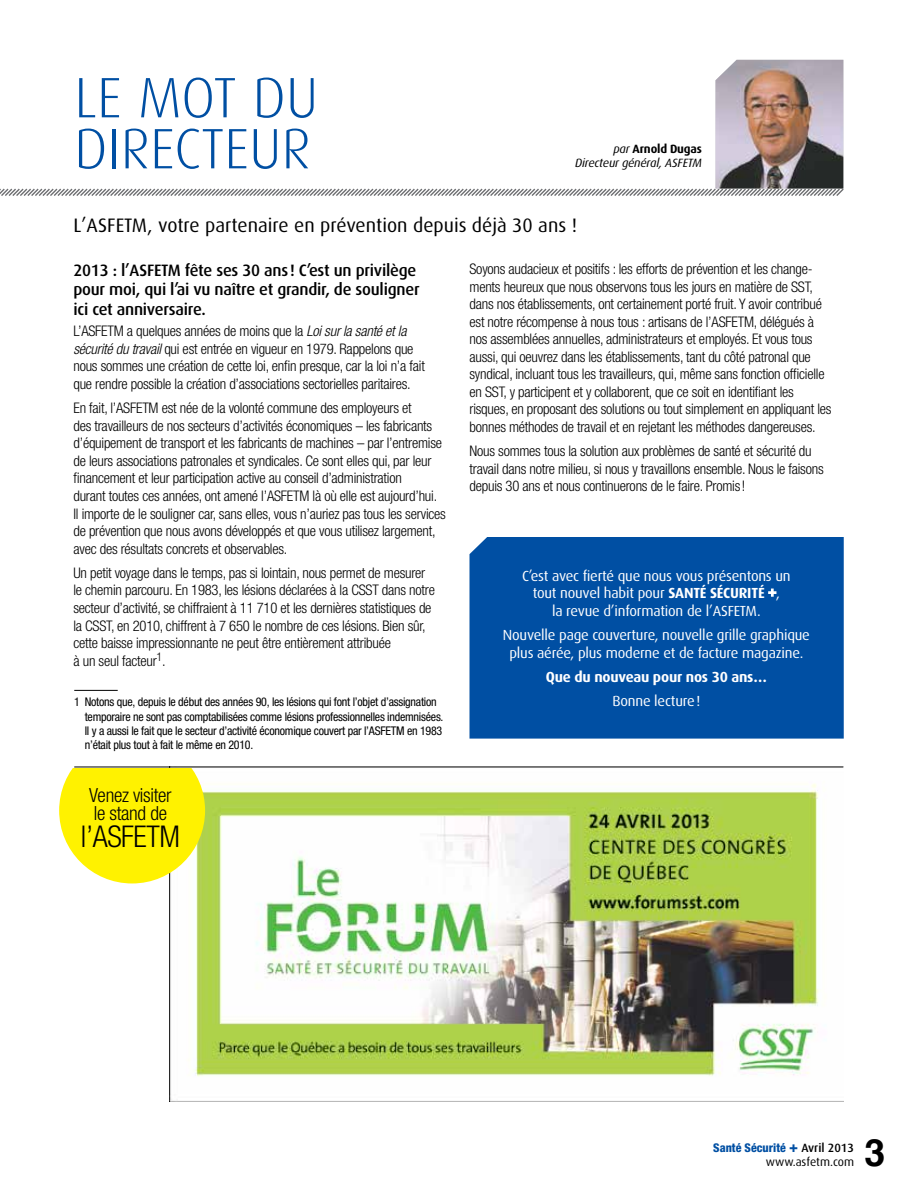
<style>
.page{position:relative;width:918px;height:1188px;background:#fff}
.page>*{position:absolute;margin:0;border:0;box-sizing:border-box;transform-origin:0 0}
.t1{font:300 57px/51px "Dax";color:#004fa3}
.t2{font:700 37.5px "Helvetica";color:#000}
.t3{font:300 condensed 30px "Helvetica Neue";letter-spacing:-.015em;color:#000}
.t4{font:19.5px "Dax";color:#000}
.t5{font:300 condensed 19.5px/18px "Helvetica Neue";letter-spacing:-.015em;color:#000}
.t6{font:500 16.5px/19.8px "Dax";letter-spacing:-.015em;color:#000}
.t7{font:300 condensed 14.7px/17.5px "Helvetica Neue";letter-spacing:-.015em;color:#000}
.t8{font:14.7px/17.5px "Dax";letter-spacing:-.015em;color:#fff}
.t9{font:700 14.7px "Dax";letter-spacing:-.015em;color:#fff}
.t10{font:condensed 12px/14.4px "Helvetica Neue";letter-spacing:-.02em;color:#000}
.t11{font:italic 12px/14.4px "Dax";letter-spacing:-.015em;color:#000;text-align:right}
.t12{font:800 condensed 12px "Helvetica Neue";color:#004fa3}
.t13{font:12px "Dax";color:#000}
.s1{font-weight:700;font-style:normal}
.s2{font-style:italic}
.s3{font-weight:700}
.s4{font-size:15px}
.s5{font-family:"Dax";font-weight:500;font-stretch:normal;color:#000}
</style>
<div class="page">
<svg style="left:0;top:60px;width:844px;height:136px"></svg>
<img style="left:716px;top:60px;width:127px;height:129px">
<img style="left:170px;top:784px;width:673px;height:318px">
<hr style="left:74px;top:690px;width:44px;height:1px;background:#000">
<svg style="left:59px;top:768px;width:146px;height:115px;background:#fcf223"></svg>
<hr style="left:74px;top:767px;width:769px;height:1px;background:#000">
<div style="left:470px;top:537px;width:374px;height:202px;background:#004fa3"></div>
<svg style="left:768px;top:589px;width:8px;height:8px"></svg>
<h1 class="t1" style="left:74px;top:73px;width:246px">LE MOT DU<br>DIRECTEUR</h1>
<p class="t11" style="left:575px;top:142px;width:128px">par <span class="s1">Arnold Dugas<br></span>Directeur général, ASFETM</p>
<h3 class="t4" style="left:73px;top:215px;width:505px">L’ASFETM, votre partenaire en prévention depuis déjà 30 ans !</h3>
<p class="t6" style="left:73px;top:260px;width:90px">2013 : l’ASFETM</p>
<p class="t6" style="left:73px;top:260px;width:348px;text-indent:111px">fête ses 30 ans! C’est un privilège pour moi, qui l’ai vu naître et grandir, de souligner ici cet anniversaire.</p>
<p class="t7" style="left:73px;top:322px;width:353px">L’ASFETM a quelques années de moins que la <span class="s2">Loi sur la santé et la sécurité du travail</span> qui est entrée en vigueur en 1979. Rappelons que nous sommes une création de cette loi, enfin presque, car la loi n’a fait que rendre possible la création d’associations sectorielles paritaires.</p>
<p class="t7" style="left:73px;top:399px;width:374px">En fait, l’ASFETM est née de la volonté commune des employeurs et<br>des travailleurs de nos secteurs d’activités économiques – les fabricants d’équipement de transport et les fabricants de machines – par l’entremise de leurs associations patronales et syndicales. Ce sont elles qui, par leur financement et leur participation active au conseil d’administration<br>durant toutes ces années, ont amené l’ASFETM là où elle est aujourd’hui.<br>Il importe de le souligner car, sans elles, vous n’auriez pas tous les services de prévention que nous avons développés et que vous utilisez largement, avec des résultats concrets et observables.</p>
<p class="t7" style="left:73px;top:564px;width:363px">Un petit voyage dans le temps, pas si lointain, nous permet de mesurer le chemin parcouru. En 1983, les lésions déclarées à la CSST dans notre secteur d’activité, se chiffraient à 11 710 et les dernières statistiques de la CSST, en 2010, chiffrent à 7 650 le nombre de ces lésions. Bien sûr, cette baisse impressionnante ne peut être entièrement attribuée<br>à un seul facteur<sup>1</sup>.</p>
<p class="t10" style="left:85px;top:695px;width:360px;text-indent:-10px">1 Notons que, depuis le début des années 90, les lésions qui font l’objet d’assignation temporaire ne sont pas comptabilisées comme lésions professionnelles indemnisées.<br>Il y a aussi le fait que le secteur d’activité économique couvert par l’ASFETM en 1983 n’était plus tout à fait le même en 2010.</p>
<h3 class="t5" style="left:89px;top:786px;width:84px">Venez visiter le stand de</h3>
<h3 class="t3" style="left:81px;top:819px;width:100px">l’ASFETM</h3>
<p class="t7" style="left:470px;top:260px;width:363px">Soyons audacieux et positifs : les efforts de prévention et les change&shy;ments heureux que nous observons tous les jours en matière de SST, dans nos établissements, ont certainement porté fruit. Y avoir contribué est notre récompense à nous tous : artisans de l’ASFETM, délégués à nos assemblées annuelles, administrateurs et employés. Et vous tous aussi, qui oeuvrez dans les établissements, tant du côté patronal que syndical, incluant tous les travailleurs, qui, même sans fonction officielle en SST, y participent et y collaborent, que ce soit en identifiant les risques, en proposant des solutions ou tout simplement en appliquant les bonnes méthodes de travail et en rejetant les méthodes dangereuses.</p>
<p class="t7" style="left:470px;top:442px;width:356px">Nous sommes tous la solution aux problèmes de santé et sécurité du travail dans notre milieu, si nous y travaillons ensemble. Nous le faisons depuis 30 ans et nous continuerons de le faire. Promis!</p>
<p class="t8" style="left:533px;top:567px;width:259px;text-indent:-11px">C’est avec fierté que nous vous présentons un tout nouvel habit pour <span class="s3">SANTÉ</span></p>
<p class="t9" style="left:710px;top:585px;width:8px">SÉCURITÉ</p>
<p class="t8" style="left:776px;top:585px;width:5px">,</p>
<p class="t8" style="left:503px;top:599px;width:308px;line-height:24.3px;text-align:center">la revue d’information de l’ASFETM.<br>Nouvelle page couverture, nouvelle grille graphique</p>
<p class="t8" style="left:509px;top:644px;width:295px">plus aérée, plus moderne et de facture magazine.</p>
<p class="t9" style="left:546px;top:669px;width:222px">Que du nouveau pour nos 30 ans…</p>
<p class="t8" style="left:613px;top:693px;width:89px">Bonne lecture!</p>
<p class="t12" style="left:713px;top:1140px;width:142px">Santé Sécurité <span class="s4">+</span> <span class="s5">Avril 2013</span></p>
<p class="t13" style="left:766px;top:1156px;width:90px">www.asfetm.com</p>
<h2 class="t2" style="left:864px;top:1129px;width:22px">3</h2>
</div>
